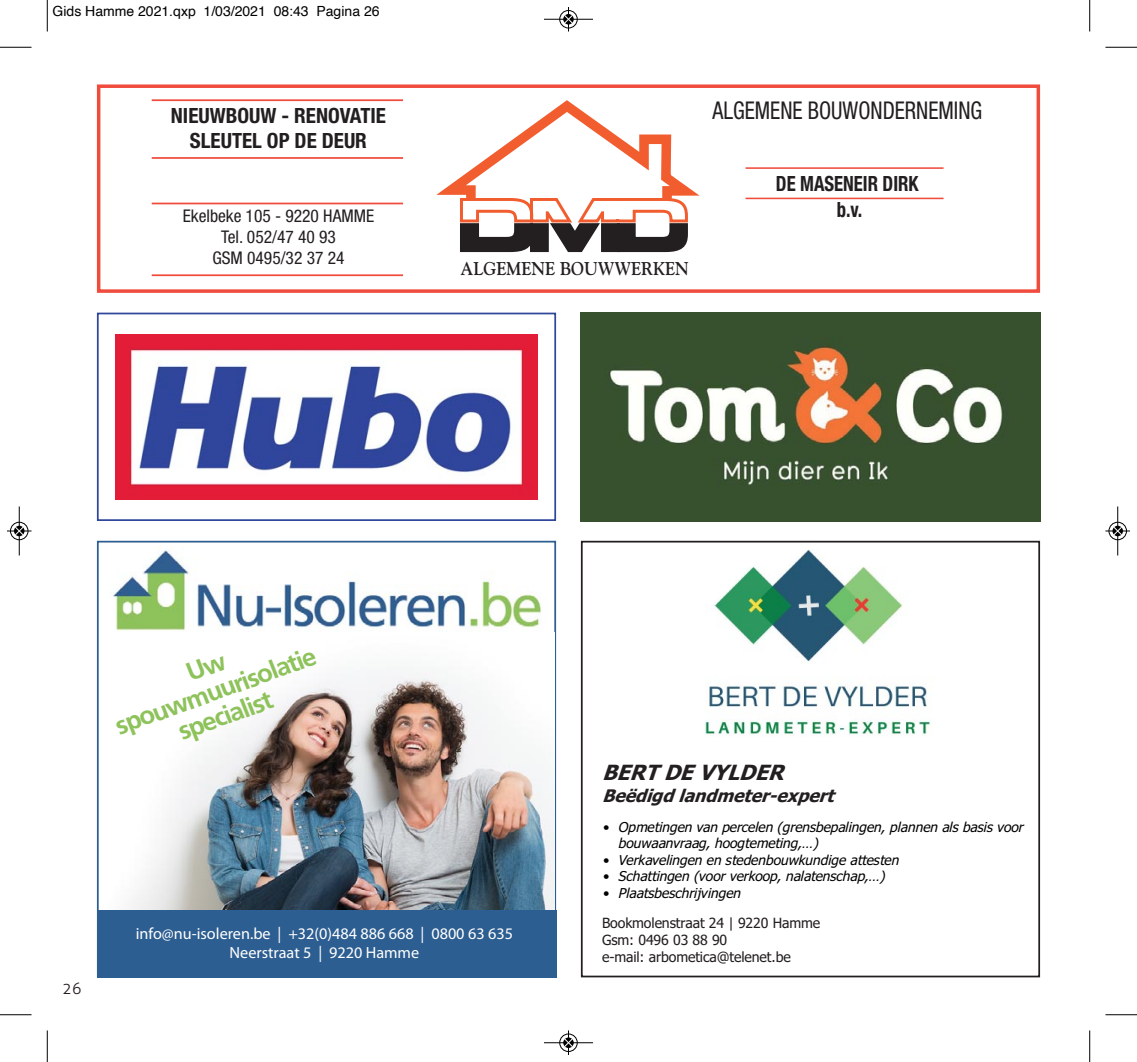
<style>
.page{position:relative;width:1137px;height:1062px;background:#fff}
.page>*{position:absolute;margin:0;border:0;box-sizing:border-box;transform-origin:0 0}
.t1{font:700 25.55px "Frutiger";color:#8ec25b}
.t2{font:condensed 24.5px "Helvetica Neue";color:#231f20;scale:.89 1}
.t3{font:700 condensed 21px "Helvetica Neue";color:#231f20}
.t4{font:700 condensed 21px "Helvetica Neue";color:#231f20;scale:.89 1}
.t5{font:italic 700 21px "Tahoma";color:#231f20}
.t6{font:700 18.38px "Goudy";color:#231f20;scale:.9 1}
.t7{font:condensed 17.5px "Helvetica Neue";color:#231f20}
.t8{font:italic 700 17.5px "Tahoma";color:#231f20}
.t9{font:16.1px "Myriad Pro";color:#fff}
.t10{font:300 15.75px "Aller";color:#231f20}
.t11{font:14px/16.8px "Tahoma";letter-spacing:-.005em;color:#231f20}
.t12{font:14px "Helvetica";color:#000}
.t13{font:italic 13.65px/16.4px "Tahoma W01";color:#000}
</style>
<div class="page">
<div style="left:97px;top:84px;width:942px;height:209px;border:4px solid #f04c3e"></div>
<svg style="left:436px;top:100px;width:264px;height:153px"></svg>
<hr style="left:745px;top:167px;width:198px;height:2px;background:#f04c3e">
<hr style="left:745px;top:198px;width:198px;height:1px;background:#f04c3e">
<hr style="left:152px;top:99px;width:251px;height:2px;background:#f04c3e">
<hr style="left:152px;top:157px;width:251px;height:2px;background:#f04c3e">
<hr style="left:152px;top:203px;width:251px;height:1px;background:#f04c3e">
<hr style="left:152px;top:274px;width:251px;height:2px;background:#f04c3e">
<div style="left:97px;top:313px;width:459px;height:208px;border:2px solid #30479b"></div>
<img style="left:116px;top:335px;width:422px;height:164px">
<img style="left:581px;top:313px;width:458px;height:208px">
<img style="left:113px;top:548px;width:429px;height:83px">
<img style="left:131px;top:674px;width:423px;height:236px">
<div style="left:97px;top:910px;width:459px;height:67px;background:#2d5e91"></div>
<img style="left:705px;top:549px;width:226px;height:187px">
<div style="left:581px;top:541px;width:458px;height:436px;border:2px solid #231f20"></div>
<hr style="left:47px;top:0;width:1px;height:32px;background:#000">
<hr style="left:0;top:47px;width:32px;height:1px;background:#000">
<hr style="left:1089px;top:0;width:1px;height:32px;background:#000">
<hr style="left:1105px;top:47px;width:31px;height:1px;background:#000">
<hr style="left:47px;top:1030px;width:1px;height:32px;background:#000">
<hr style="left:0;top:1014px;width:32px;height:1px;background:#000">
<hr style="left:1089px;top:1030px;width:1px;height:32px;background:#000">
<hr style="left:1105px;top:1014px;width:31px;height:1px;background:#000">
<div style="left:559px;top:10px;width:18px;height:19px;border:1px solid #fff;border-radius:50%"></div>
<hr style="left:544px;top:19px;width:49px;height:1px;background:#000">
<div style="left:559px;top:10px;width:18px;height:18px;border:1px solid #000;border-radius:50%"></div>
<svg style="left:564px;top:7px;width:9px;height:25px"></svg>
<div style="left:559px;top:1033px;width:18px;height:19px;border:1px solid #fff;border-radius:50%"></div>
<hr style="left:544px;top:1042px;width:49px;height:1px;background:#000">
<div style="left:559px;top:1034px;width:18px;height:18px;border:1px solid #000;border-radius:50%"></div>
<svg style="left:564px;top:1030px;width:9px;height:25px"></svg>
<div style="left:10px;top:522px;width:19px;height:18px;border:1px solid #fff;border-radius:50%"></div>
<hr style="left:19px;top:506px;width:1px;height:49px;background:#000">
<div style="left:10px;top:522px;width:18px;height:18px;border:1px solid #000;border-radius:50%"></div>
<svg style="left:7px;top:526px;width:25px;height:9px"></svg>
<hr style="left:1117px;top:506px;width:1px;height:49px;background:#000">
<div style="left:1108px;top:522px;width:18px;height:18px;border:1px solid #000;border-radius:50%"></div>
<svg style="left:1105px;top:526px;width:24px;height:9px"></svg>
<svg style="left:186px;top:674px;width:42px;height:7px"></svg>
<p class="t12" style="left:52px;top:5px;width:328px">Gids Hamme 2021.qxp 1/03/2021 08:43 Pagina 26</p>
<p class="t3" style="left:171px;top:108px;width:217px">NIEUWBOUW - RENOVATIE</p>
<p class="t3" style="left:190px;top:133px;width:178px">SLEUTEL OP DE DEUR</p>
<p class="t7" style="left:183px;top:210px;width:193px">Ekelbeke 105 - 9220 HAMME</p>
<p class="t7" style="left:221px;top:231px;width:116px">Tel. 052/47 40 93</p>
<p class="t7" style="left:212px;top:252px;width:133px">GSM 0495/32 37 24</p>
<p class="t6" style="left:460px;top:259px;width:255px">ALGEMENE BOUWWERKEN</p>
<p class="t2" style="left:712px;top:102px;width:304px">ALGEMENE BOUWONDERNEMING</p>
<p class="t4" style="left:775px;top:176px;width:162px">DE MASENEIR DIRK</p>
<p class="t4" style="left:836px;top:202px;width:30px">b.v.</p>
<p class="t1" style="left:113px;top:716px;width:213px;rotate:-20deg">spouwmuurisolatie</p>
<p class="t1" style="left:176px;top:721px;width:100px;rotate:-20deg">specialist</p>
<p class="t5" style="left:602px;top:764px;width:182px">BERT DE VYLDER</p>
<p class="t8" style="left:602px;top:789px;width:238px">Beëdigd landmeter-expert</p>
<p class="t13" style="left:619px;top:820px;width:406px;text-indent:-16px">• Opmetingen van percelen (grensbepalingen, plannen als basis voor bouwaanvraag, hoogtemeting,…)</p>
<p class="t13" style="left:603px;top:853px;width:298px">• Verkavelingen en stedenbouwkundige attesten</p>
<p class="t13" style="left:603px;top:869px;width:284px">• Schattingen (voor verkoop, nalatenschap,…)</p>
<p class="t13" style="left:603px;top:885px;width:139px">• Plaatsbeschrijvingen</p>
<p class="t10" style="left:63px;top:979px;width:20px">26</p>
<p class="t9" style="left:136px;top:924px;width:379px">info@nu-isoleren.be | +32(0)484 886 668 | 0800 63 635</p>
<p class="t9" style="left:229px;top:943px;width:191px">Neerstraat 5 | 9220 Hamme</p>
<p class="t11" style="left:602px;top:915px;width:220px">Bookmolenstraat 24 | 9220 Hamme<br>Gsm: 0496 03 88 90<br>e-mail: arbometica@telenet.be</p>
</div>
